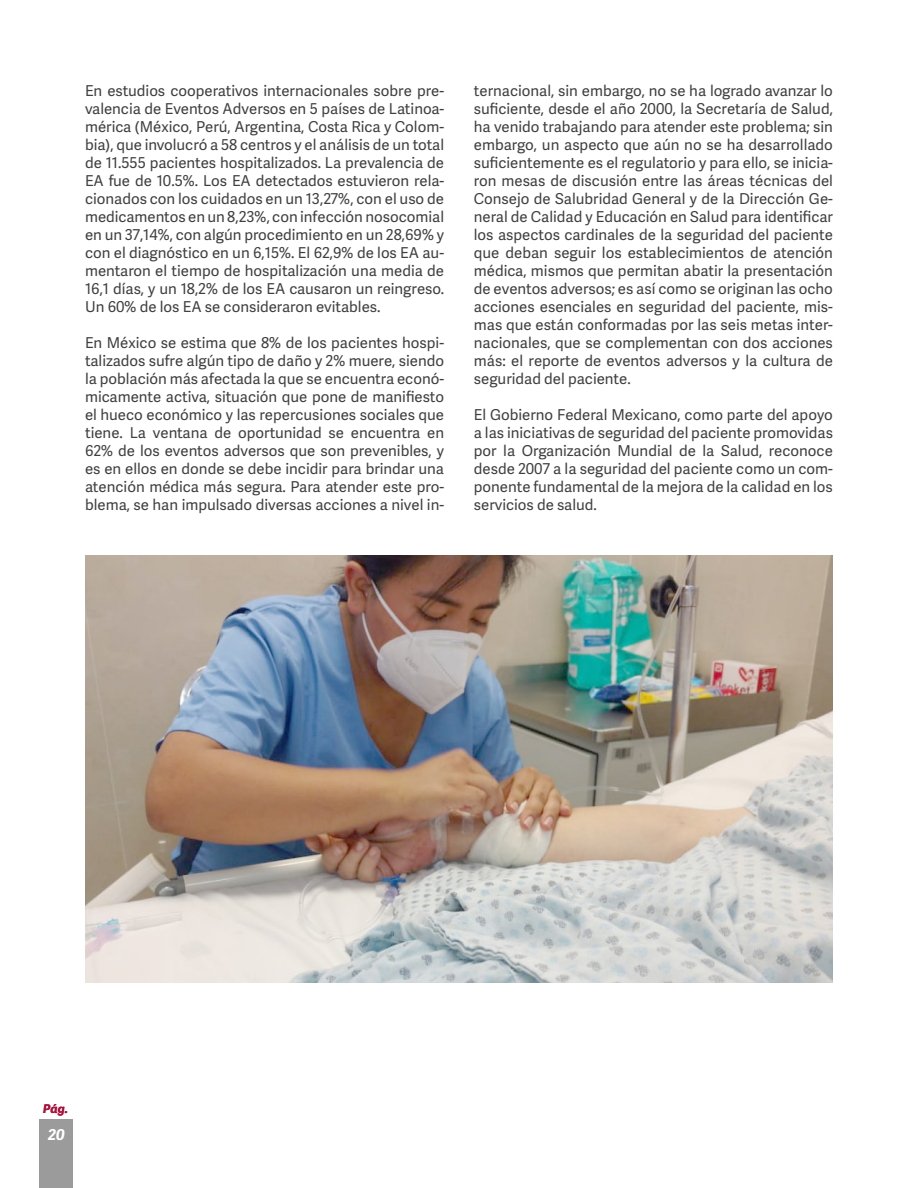
<style>
.page{position:relative;width:918px;height:1188px;background:#fff}
.page>*{position:absolute;margin:0;border:0;box-sizing:border-box;transform-origin:0 0}
.t1{font:15px/18px "Adelle Sans";color:#403f40;text-align:justify}
.t2{font:italic 700 15px "Adelle Sans";color:#fff}
.t3{font:italic 700 12px "Adelle Sans";color:#ab123d}
</style>
<div class="page">
<img style="left:85px;top:556px;width:748px;height:427px">
<div style="left:39px;top:1120px;width:34px;height:68px;background:#9c9b9b"></div>
<p class="t1" style="left:85px;top:82px;width:361px">En estudios cooperativos internacionales sobre pre&shy;valencia de Eventos Adversos en 5 países de Latinoa&shy;mérica (México, Perú, Argentina, Costa Rica y Colom&shy;bia), que involucró a 58 centros y el análisis de un total de 11.555 pacientes hospitalizados. La prevalencia de EA fue de 10.5%. Los EA detectados estuvieron rela&shy;cionados con los cuidados en un 13,27%, con el uso de medicamentos en un 8,23%, con infección nosocomial en un 37,14%, con algún procedimiento en un 28,69% y con el diagnóstico en un 6,15%. El 62,9% de los EA au&shy;mentaron el tiempo de hospitalización una media de 16,1 días, y un 18,2% de los EA causaron un reingreso.<br>Un 60% de los EA se consideraron evitables.</p>
<p class="t1" style="left:85px;top:334px;width:361px">En México se estima que 8% de los pacientes hospi&shy;talizados sufre algún tipo de daño y 2% muere, siendo la población más afectada la que se encuentra econó&shy;micamente activa, situación que pone de manifiesto el hueco económico y las repercusiones sociales que tiene. La ventana de oportunidad se encuentra en 62% de los eventos adversos que son prevenibles, y es en ellos en donde se debe incidir para brindar una atención médica más segura. Para atender este pro&shy;blema, se han impulsado diversas acciones a nivel in-</p>
<p class="t1" style="left:474px;top:82px;width:361px">ternacional, sin embargo, no se ha logrado avanzar lo suficiente, desde el año 2000, la Secretaría de Salud, ha venido trabajando para atender este problema; sin embargo, un aspecto que aún no se ha desarrollado suficientemente es el regulatorio y para ello, se inicia&shy;ron mesas de discusión entre las áreas técnicas del Consejo de Salubridad General y de la Dirección Ge&shy;neral de Calidad y Educación en Salud para identificar los aspectos cardinales de la seguridad del paciente que deban seguir los establecimientos de atención médica, mismos que permitan abatir la presentación de eventos adversos; es así como se originan las ocho acciones esenciales en seguridad del paciente, mis&shy;mas que están conformadas por las seis metas inter&shy;nacionales, que se complementan con dos acciones más: el reporte de eventos adversos y la cultura de seguridad del paciente.</p>
<p class="t1" style="left:474px;top:406px;width:361px">El Gobierno Federal Mexicano, como parte del apoyo a las iniciativas de seguridad del paciente promovidas por la Organización Mundial de la Salud, reconoce desde 2007 a la seguridad del paciente como un com&shy;ponente fundamental de la mejora de la calidad en los servicios de salud.</p>
<p class="t3" style="left:43px;top:1101px;width:27px">Pág.</p>
<p class="t2" style="left:48px;top:1124px;width:18px">20</p>
</div>
